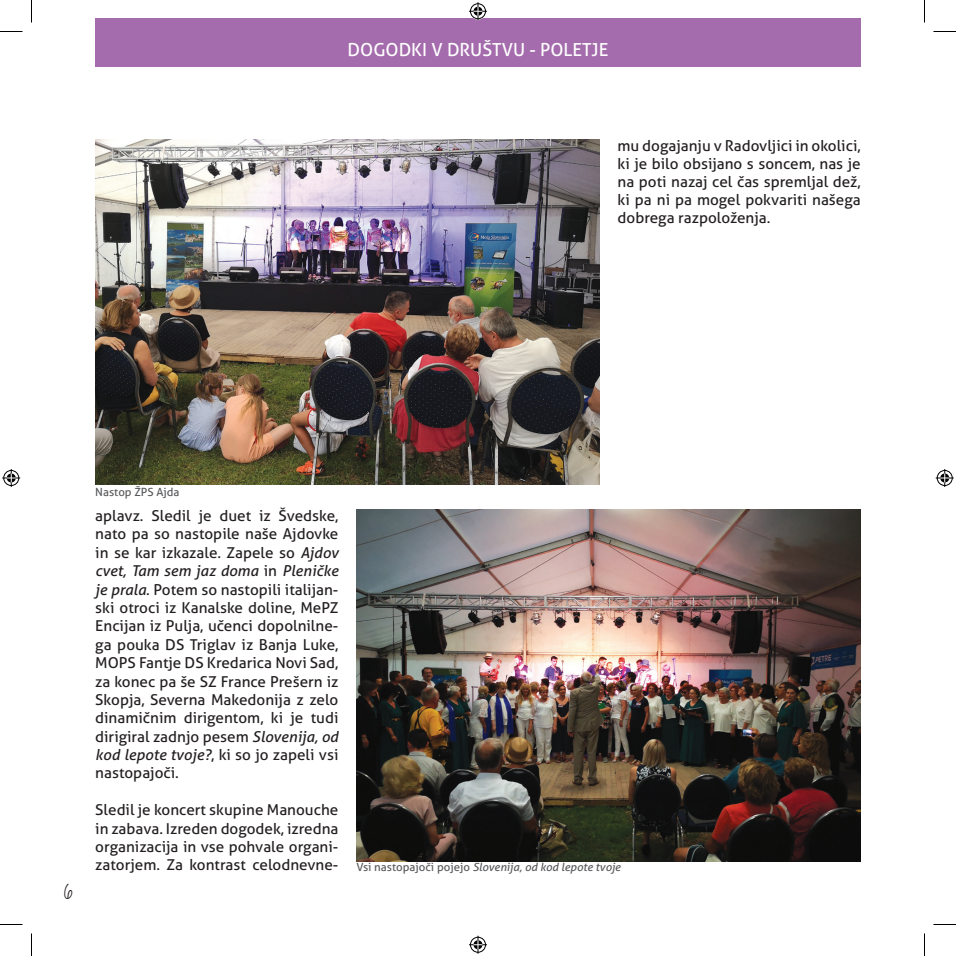
<style>
.page{position:relative;width:956px;height:956px;background:#fff}
.page>*{position:absolute;margin:0;border:0;box-sizing:border-box;transform-origin:0 0}
.t1{font:18px "Aller";color:#fff}
.t2{font:18px "KG When Oceans Rise";color:#231f20}
.t3{font:15px/18.5px "Aller";color:#231f20;text-align:justify}
.t4{font:italic 11.25px "Aller";color:#57585a}
.t5{font:11.25px "Aller";color:#57585a}
.s1{font-style:italic}
.s2{font-style:normal}
</style>
<div class="page">
<div style="left:95px;top:19px;width:766px;height:48px;background:#a56cad"></div>
<img style="left:95px;top:140px;width:505px;height:344px">
<img style="left:356px;top:510px;width:505px;height:351px">
<svg style="left:0;top:31px;width:22px;height:1px"></svg>
<svg style="left:933px;top:31px;width:23px;height:1px"></svg>
<svg style="left:0;top:924px;width:22px;height:1px"></svg>
<svg style="left:933px;top:924px;width:23px;height:1px"></svg>
<svg style="left:31px;top:0;width:1px;height:23px"></svg>
<svg style="left:31px;top:933px;width:1px;height:23px"></svg>
<svg style="left:924px;top:0;width:1px;height:23px"></svg>
<svg style="left:924px;top:933px;width:1px;height:23px"></svg>
<svg style="left:469px;top:2px;width:18px;height:18px"></svg>
<svg style="left:469px;top:936px;width:18px;height:18px"></svg>
<svg style="left:2px;top:469px;width:18px;height:18px"></svg>
<svg style="left:936px;top:469px;width:18px;height:18px"></svg>
<p class="t1" style="left:348px;top:38px;width:262px">DOGODKI V DRUŠTVU - POLETJE</p>
<p class="t3" style="left:618px;top:137px;width:245px;line-height:18px">mu dogajanju v Radovljici in okolici, ki je bilo obsijano s soncem, nas je na poti nazaj cel čas spremljal dež, ki pa ni pa mogel pokvariti našega dobrega razpoloženja.</p>
<p class="t2" style="left:64px;top:881px;width:10px">6</p>
<p class="t5" style="left:95px;top:485px;width:86px">Nastop ŽPS Ajda</p>
<p class="t3" style="left:95px;top:506px;width:245px">aplavz. Sledil je duet iz Švedske, nato pa so nastopile naše Ajdovke in se kar izkazale. Zapele so <span class="s1">Ajdov cvet, Tam sem jaz doma</span> in <span class="s1">Pleničke je prala</span>. Potem so nastopili italijan&shy;ski otroci iz Kanalske doline, MePZ Encijan iz Pulja, učenci dopolnilne&shy;ga pouka DS Triglav iz Banja Luke, MOPS Fantje DS Kredarica Novi Sad, za konec pa še SZ France Prešern iz Skopja, Severna Makedonija z zelo dinamičnim dirigentom, ki je tudi dirigiral zadnjo pesem <span class="s1">Slovenija, od kod lepote tvoje?</span>, ki so jo zapeli vsi nastopajoči.</p>
<p class="t3" style="left:95px;top:801px;width:245px">Sledil je koncert skupine Manouche in zabava. Izreden dogodek, izredna organizacija in vse pohvale organi&shy;zatorjem. Za kontrast celodnevne-</p>
<p class="t4" style="left:356px;top:860px;width:266px"><span class="s2">Vsi nastopajoči pojejo</span> Slovenija, od kod lepote tvoje</p>
</div>
